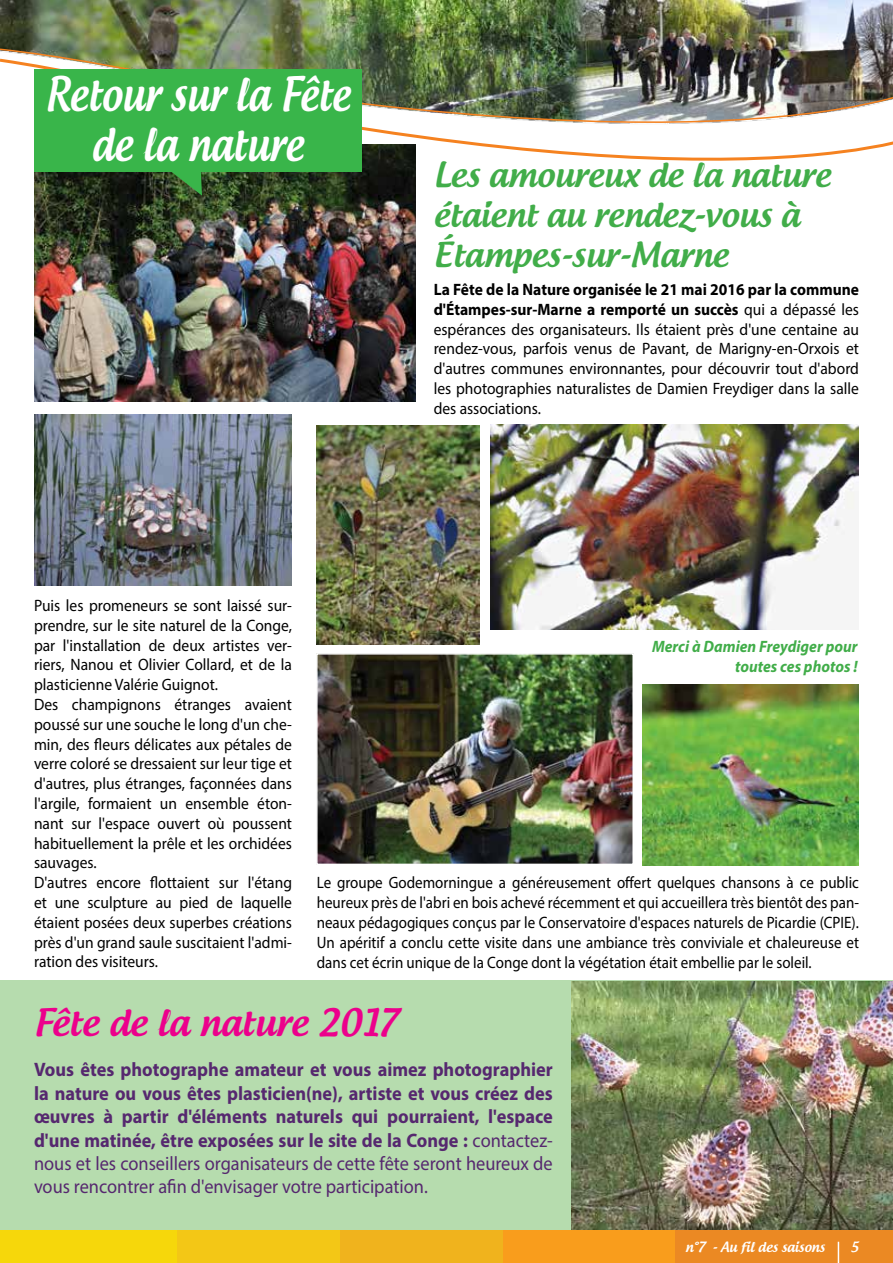
<style>
.page{position:relative;width:893px;height:1263px;background:#fff}
.page>*{position:absolute;margin:0;border:0;box-sizing:border-box;transform-origin:0 0}
.t1{font:500 45px/49.5px "Androgyne";color:#fff;text-align:center;scale:.85 1}
.t2{font:500 36px "Androgyne";color:#ec008c}
.t3{font:500 33px/39.6px "Androgyne";color:#41ad49}
.t4{font:700 19.5px/23.4px "Myriad Pro";color:#56286f;text-align:justify;scale:.94 1}
.t5{font:16.5px/19.8px "Myriad Pro";color:#000;text-align:justify;scale:.94 1}
.t6{font:16.5px/19.8px "Myriad Pro";color:#000;text-align:justify;scale:.91 1}
.t7{font:italic 700 16.5px/19.8px "Myriad Pro";color:#41ad49;text-align:right;scale:.94 1}
.t8{font:500 13.5px "Androgyne";color:#fff}
.s1{font-weight:700}
.s2{font-weight:400}
</style>
<div class="page">
<img style="left:34px;top:320px;width:382px;height:81px">
<div style="left:0;top:980px;width:893px;height:278px;background:#b6dcae"></div>
<img style="left:572px;top:981px;width:321px;height:249px">
<img style="left:0;top:0;width:893px;height:320px">
<img style="left:0;top:48px;width:893px;height:9px">
<img style="left:0;top:57px;width:893px;height:164px">
<div style="left:34px;top:69px;width:327px;height:103px;background:#39b54a"></div>
<svg style="left:163px;top:172px;width:39px;height:24px"></svg>
<img style="left:642px;top:685px;width:217px;height:180px">
<img style="left:34px;top:414px;width:258px;height:172px">
<img style="left:317px;top:425px;width:163px;height:219px">
<img style="left:319px;top:656px;width:312px;height:206px">
<div style="left:316px;top:653px;width:318px;height:212px;border:2px solid #fff"></div>
<img style="left:491px;top:424px;width:368px;height:205px">
<div style="left:674px;top:1230px;width:219px;height:33px;background:#eb8923"></div>
<div style="left:498px;top:1230px;width:177px;height:33px;background:#f99d1c"></div>
<div style="left:326px;top:1230px;width:177px;height:33px;background:#f0b31d"></div>
<div style="left:163px;top:1230px;width:177px;height:33px;background:#f3c716"></div>
<div style="left:0;top:1230px;width:177px;height:33px;background:#f6d70b"></div>
<svg style="left:838px;top:1242px;width:1px;height:21px"></svg>
<h1 class="t1" style="left:45px;top:69px;width:360px">Retour sur la Fête de la nature</h1>
<h3 class="t3" style="left:434px;top:155px;width:398px">Les amoureux de la nature étaient au rendez-vous à<br>Étampes-sur-Marne</h3>
<p class="t5" style="left:434px;top:279px;width:454px"><span class="s1">La Fête de la Nature organisée le 21 mai 2016 par la commune d'Étampes-sur-Marne a remporté un succès</span> qui a dépassé les espérances des organisateurs. Ils étaient près d'une centaine au rendez-vous, parfois venus de Pavant, de Marigny-en-Orxois et d'autres communes environnantes, pour découvrir tout d'abord les photographies naturalistes de Damien Freydiger dans la salle des associations.</p>
<p class="t5" style="left:34px;top:595px;width:276px;text-align:left">Puis les promeneurs se sont laissé sur&shy;prendre, sur le site naturel de la Conge, par l'installation de deux artistes ver&shy;riers, Nanou et Olivier Collard, et de la plasticienne Valérie Guignot.<br>Des champignons étranges avaient poussé sur une souche le long d'un che&shy;min, des fleurs délicates aux pétales de verre coloré se dressaient sur leur tige et d'autres, plus étranges, façonnées dans l'argile, formaient un ensemble éton&shy;nant sur l'espace ouvert où poussent habituellement la prêle et les orchidées sauvages.<br>D'autres encore flottaient sur l'étang et une sculpture au pied de laquelle étaient posées deux superbes créations près d'un grand saule suscitaient l'admi&shy;ration des visiteurs.</p>
<p class="t7" style="left:652px;top:636px;width:220px">Merci à Damien Freydiger pour toutes ces photos !</p>
<p class="t6" style="left:317px;top:873px;width:597px">Le groupe Godemorningue a généreusement offert quelques chansons à ce public heureux près de l'abri en bois achevé récemment et qui accueillera très bientôt des pan&shy;neaux pédagogiques conçus par le Conservatoire d'espaces naturels de Picardie (CPIE).<br>Un apéritif a conclu cette visite dans une ambiance très conviviale et chaleureuse et dans cet écrin unique de la Conge dont la végétation était embellie par le soleil.</p>
<h2 class="t2" style="left:34px;top:999px;width:364px">Fête de la nature 2017</h2>
<p class="t4" style="left:34px;top:1057px;width:553px">Vous êtes photographe amateur et vous aimez photographier la nature ou vous êtes plasticien(ne), artiste et vous créez des œuvres à partir d'éléments naturels qui pourraient, l'espace d'une matinée, être exposées sur le site de la Conge : <span class="s2">contactez&shy;nous et les conseillers organisateurs de cette fête seront heureux de vous rencontrer afin d'envisager votre participation.</span></p>
<p class="t8" style="left:685px;top:1238px;width:141px">n°7 - Au fil des saisons</p>
<p class="t8" style="left:851px;top:1238px;width:10px">5</p>
</div>
